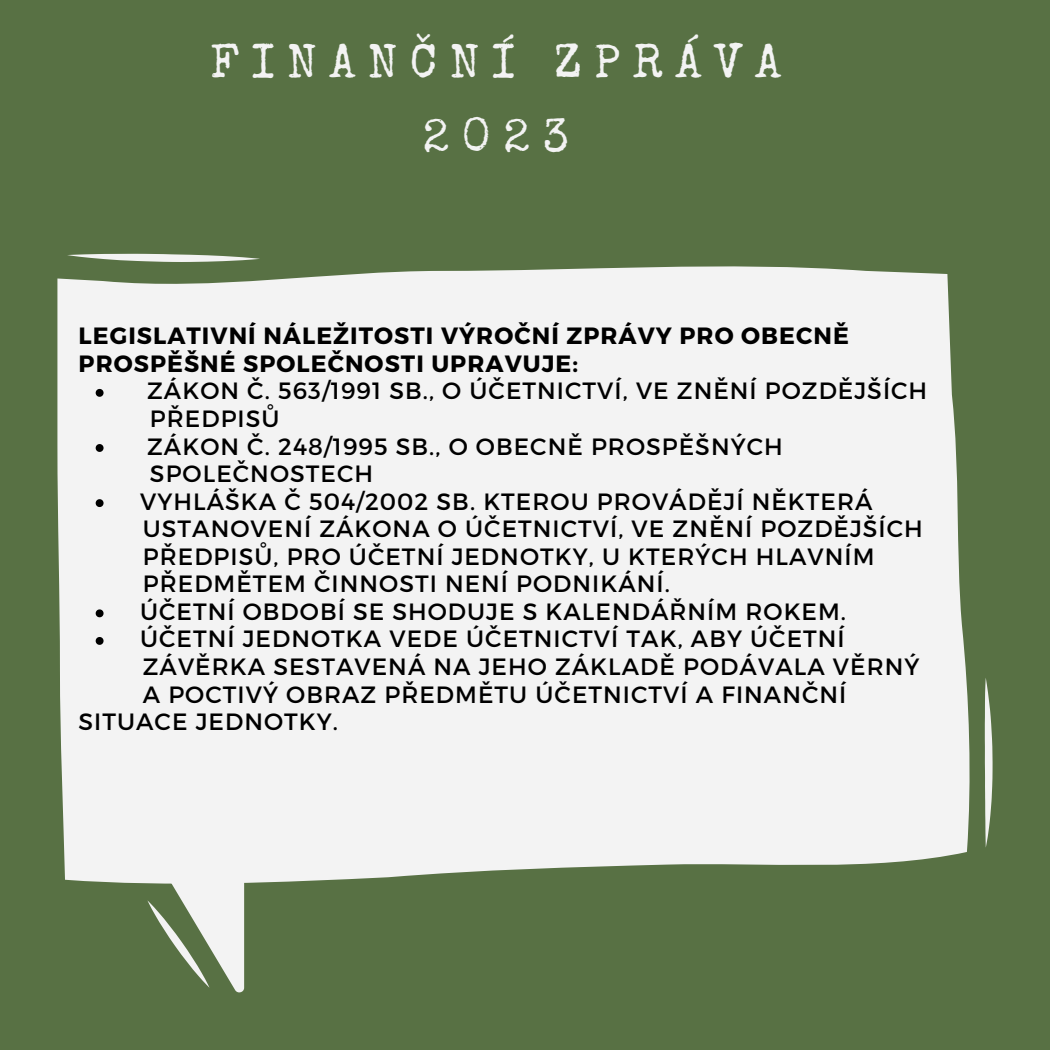
<style>
.page{position:relative;width:1050px;height:1050px;background:#587144}
.page>*{position:absolute;margin:0;border:0;box-sizing:border-box;transform-origin:0 0}
.t1{font:47.43px/73.5px "Special Elite";letter-spacing:.26em;color:#f3f3f3;text-align:center}
.t2{font:23.62px/27.7px "Montserrat";letter-spacing:.045em;color:#000}
.t3{font:700 23.62px/27.7px "Montserrat";letter-spacing:.045em;color:#000}
</style>
<div class="page">
<div style="left:58px;top:266px;width:912px;height:621px;background:#f3f3f3"></div>
<svg style="left:140px;top:826px;width:104px;height:167px"></svg>
<svg style="left:67px;top:254px;width:193px;height:8px"></svg>
<svg style="left:985px;top:678px;width:7px;height:169px"></svg>
<svg style="left:96px;top:389px;width:8px;height:8px"></svg>
<svg style="left:96px;top:444px;width:8px;height:8px"></svg>
<svg style="left:96px;top:499px;width:8px;height:8px"></svg>
<svg style="left:96px;top:609px;width:8px;height:8px"></svg>
<svg style="left:96px;top:637px;width:8px;height:8px"></svg>
<h1 class="t1" style="left:210px;top:31px;width:572px">FINANČNÍ ZPRÁVA<br>2023</h1>
<p class="t3" style="left:79px;top:321px;width:772px">LEGISLATIVNÍ NÁLEŽITOSTI VÝROČNÍ ZPRÁVY PRO OBECNĚ<br>PROSPĚŠNÉ SPOLEČNOSTI UPRAVUJE:</p>
<h2 class="t2" style="left:147px;top:376px;width:782px">ZÁKON Č. 563/1991 SB., O ÚČETNICTVÍ, VE ZNĚNÍ POZDĚJŠÍCH</h2>
<p class="t2" style="left:150px;top:404px;width:131px">PŘEDPISŮ</p>
<h3 class="t2" style="left:147px;top:431px;width:637px">ZÁKON Č. 248/1995 SB., O OBECNĚ PROSPĚŠNÝCH</h3>
<p class="t2" style="left:150px;top:459px;width:225px">SPOLEČNOSTECH</p>
<h3 class="t2" style="left:140px;top:486px;width:734px">VYHLÁŠKA Č 504/2002 SB. KTEROU PROVÁDĚJÍ NĚKTERÁ</h3>
<p class="t2" style="left:143px;top:514px;width:782px">USTANOVENÍ ZÁKONA O ÚČETNICTVÍ, VE ZNĚNÍ POZDĚJŠÍCH<br>PŘEDPISŮ, PRO ÚČETNÍ JEDNOTKY, U KTERÝCH HLAVNÍM<br>PŘEDMĚTEM ČINNOSTI NENÍ PODNIKÁNÍ.</p>
<h3 class="t2" style="left:140px;top:597px;width:708px">ÚČETNÍ OBDOBÍ SE SHODUJE S KALENDÁŘNÍM ROKEM.</h3>
<p class="t2" style="left:140px;top:624px;width:706px">ÚČETNÍ JEDNOTKA VEDE ÚČETNICTVÍ TAK, ABY ÚČETNÍ</p>
<p class="t2" style="left:143px;top:652px;width:778px">ZÁVĚRKA SESTAVENÁ NA JEHO ZÁKLADĚ PODÁVALA VĚRNÝ</p>
<p class="t2" style="left:143px;top:679px;width:705px">A POCTIVÝ OBRAZ PŘEDMĚTU ÚČETNICTVÍ A FINANČNÍ</p>
<p class="t2" style="left:79px;top:707px;width:261px">SITUACE JEDNOTKY.</p>
</div>
